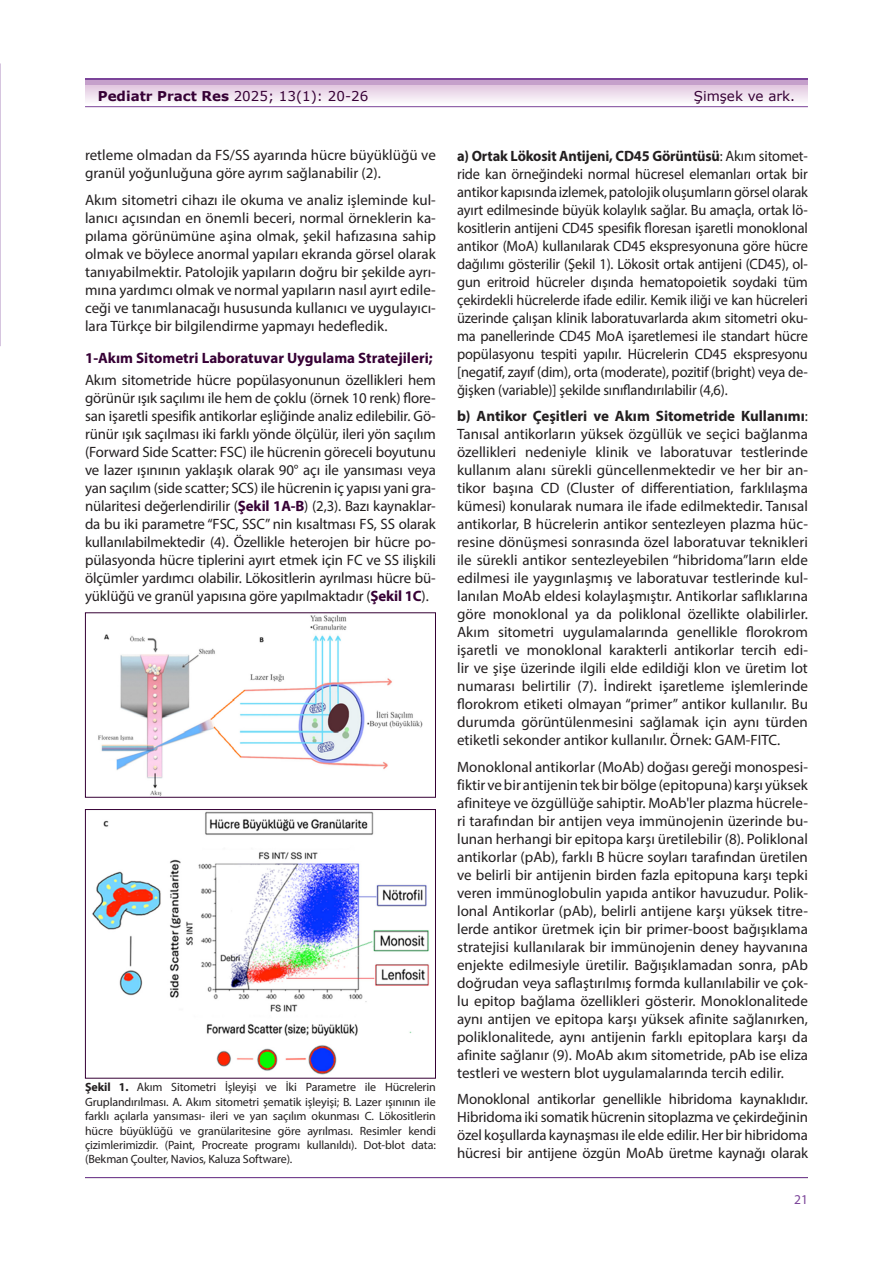
<style>
.page{position:relative;width:893px;height:1263px;background:#fff}
.page>*{position:absolute;margin:0;border:0;box-sizing:border-box;transform-origin:0 0}
.Ana_Metin{font:15px/18px "Myriad Pro";color:#231f20;text-align:justify}
.Ana_Metin-2{font:15px/18px "Myriad Pro";color:#231f20;text-align:justify;scale:.96 1}
.Ara_Başlıklar{font:700 15px "Myriad Pro";color:#360035}
.t1{font:13.5px "Verdana";color:#360035}
.t2{font:13.5px "Myriad Pro";color:#7b4499}
.Tablo{font:12px/14.4px "Myriad Pro";letter-spacing:-.01em;color:#231f20;text-align:justify}
.s1{font-weight:700}
.s2{font-weight:700;color:#360035}
</style>
<div class="page">
<hr style="left:85px;top:79px;width:723px;height:2px;background:#7b4499">
<hr style="left:85px;top:81px;width:723px;height:4px;background:#c5a0cb">
<svg style="left:85px;top:85px;width:723px;height:16px;background:#ecdceb"></svg>
<hr style="left:85px;top:106px;width:723px;height:1px;background:#7b4499">
<hr style="left:85px;top:1177px;width:723px;height:1px;background:#7b4499">
<svg style="left:0;top:96px;width:1px;height:250px"></svg>
<hr style="left:0;top:64px;width:1px;height:32px;background:#e2c7e0">
<img style="left:98px;top:615px;width:325px;height:181px">
<div style="left:85px;top:612px;width:351px;height:186px;border:1px solid #360035"></div>
<img style="left:92px;top:811px;width:337px;height:264px">
<div style="left:85px;top:809px;width:351px;height:269px;border:1px solid #360035"></div>
<p class="t1" style="left:98px;top:87px;width:272px"><span class="s1">Pediatr Pract Res</span> 2025; 13(1): 20-26</p>
<p class="t1" style="left:694px;top:87px;width:103px">Şimşek ve ark.</p>
<p class="Ana_Metin" style="left:85px;top:146px;width:352px">retleme olmadan da FS/SS ayarında hücre büyüklüğü ve granül yoğunluğuna göre ayrım sağlanabilir (2).</p>
<p class="Ana_Metin" style="left:85px;top:190px;width:352px">Akım sitometri cihazı ile okuma ve analiz işleminde kul&shy;lanıcı açısından en önemli beceri, normal örneklerin ka&shy;pılama görünümüne aşina olmak, şekil hafızasına sahip olmak ve böylece anormal yapıları ekranda görsel olarak tanıyabilmektir. Patolojik yapıların doğru bir şekilde ayrı&shy;mına yardımcı olmak ve normal yapıların nasıl ayırt edile&shy;ceği ve tanımlanacağı hususunda kullanıcı ve uygulayıcı&shy;lara Türkçe bir bilgilendirme yapmayı hedefledik.</p>
<p class="Ara_Başlıklar" style="left:85px;top:348px;width:349px">1-Akım Sitometri Laboratuvar Uygulama Stratejileri;</p>
<p class="Ana_Metin" style="left:85px;top:371px;width:352px">Akım sitometride hücre popülasyonunun özellikleri hem görünür ışık saçılımı ile hem de çoklu (örnek 10 renk) flore&shy;san işaretli spesifik antikorlar eşliğinde analiz edilebilir. Gö&shy;rünür ışık saçılması iki farklı yönde ölçülür, ileri yön saçılım (Forward Side Scatter: FSC) ile hücrenin göreceli boyutunu ve lazer ışınının yaklaşık olarak 90° açı ile yansıması veya yan saçılım (side scatter; SCS) ile hücrenin iç yapısı yani gra&shy;nülaritesi değerlendirilir (<span class="s2">Şekil 1A-B</span>) (2,3). Bazı kaynaklar&shy;da bu iki parametre “FSC, SSC” nin kısaltması FS, SS olarak kullanılabilmektedir (4). Özellikle heterojen bir hücre po&shy;pülasyonda hücre tiplerini ayırt etmek için FC ve SS ilişkili ölçümler yardımcı olabilir. Lökositlerin ayrılması hücre bü&shy;yüklüğü ve granül yapısına göre yapılmaktadır (<span class="s2">Şekil 1C</span>).</p>
<p class="Tablo" style="left:85px;top:1080px;width:352px"><span class="s1">Şekil 1.</span> Akım Sitometri İşleyişi ve İki Parametre ile Hücrelerin Gruplandırılması. A. Akım sitometri şematik işleyişi; B. Lazer ışınının ile farklı açılarla yansıması- ileri ve yan saçılım okunması C. Lökositlerin hücre büyüklüğü ve granülaritesine göre ayrılması. Resimler kendi çizimlerimizdir. (Paint, Procreate programı kullanıldı). Dot-blot data: (Bekman Çoulter, Navios, Kaluza Software).</p>
<p class="Ana_Metin-2" style="left:457px;top:147px;width:367px"><span class="s1">a) Ortak Lökosit Antijeni, CD45 Görüntüsü</span>: Akım sitomet&shy;ride kan örneğindeki normal hücresel elemanları ortak bir antikor kapısında izlemek, patolojik oluşumların görsel olarak ayırt edilmesinde büyük kolaylık sağlar. Bu amaçla, ortak lö&shy;kositlerin antijeni CD45 spesifik floresan işaretli monoklonal antikor (MoA) kullanılarak CD45 ekspresyonuna göre hücre dağılımı gösterilir (Şekil 1). Lökosit ortak antijeni (CD45), ol&shy;gun eritroid hücreler dışında hematopoietik soydaki tüm çekirdekli hücrelerde ifade edilir. Kemik iliği ve kan hücreleri üzerinde çalışan klinik laboratuvarlarda akım sitometri oku&shy;ma panellerinde CD45 MoA işaretlemesi ile standart hücre popülasyonu tespiti yapılır. Hücrelerin CD45 ekspresyonu [negatif, zayıf (dim), orta (moderate), pozitif (bright) veya de&shy;ğişken (variable)] şekilde sınıflandırılabilir (4,6).</p>
<p class="Ana_Metin" style="left:457px;top:407px;width:352px"><span class="s1">b) Antikor Çeşitleri ve Akım Sitometride Kullanımı</span>:<br>Tanısal antikorların yüksek özgüllük ve seçici bağlanma özellikleri nedeniyle klinik ve laboratuvar testlerinde kullanım alanı sürekli güncellenmektedir ve her bir an&shy;tikor başına CD (Cluster of differentiation, farklılaşma kümesi) konularak numara ile ifade edilmektedir. Tanısal antikorlar, B hücrelerin antikor sentezleyen plazma hüc&shy;resine dönüşmesi sonrasında özel laboratuvar teknikleri ile sürekli antikor sentezleyebilen “hibridoma”ların elde edilmesi ile yaygınlaşmış ve laboratuvar testlerinde kul&shy;lanılan MoAb eldesi kolaylaşmıştır. Antikorlar saflıklarına göre monoklonal ya da poliklonal özellikte olabilirler.<br>Akım sitometri uygulamalarında genellikle florokrom işaretli ve monoklonal karakterli antikorlar tercih edi&shy;lir ve şişe üzerinde ilgili elde edildiği klon ve üretim lot numarası belirtilir (7). İndirekt işaretleme işlemlerinde florokrom etiketi olmayan “primer” antikor kullanılır. Bu durumda görüntülenmesini sağlamak için aynı türden etiketli sekonder antikor kullanılır. Örnek: GAM-FITC.</p>
<p class="Ana_Metin" style="left:457px;top:758px;width:352px">Monoklonal antikorlar (MoAb) doğası gereği monospesi&shy;fiktir ve bir antijenin tek bir bölge (epitopuna) karşı yüksek afiniteye ve özgüllüğe sahiptir. MoAb'ler plazma hücrele&shy;ri tarafından bir antijen veya immünojenin üzerinde bu&shy;lunan herhangi bir epitopa karşı üretilebilir (8). Poliklonal antikorlar (pAb), farklı B hücre soyları tarafından üretilen ve belirli bir antijenin birden fazla epitopuna karşı tepki veren immünoglobulin yapıda antikor havuzudur. Polik&shy;lonal Antikorlar (pAb), belirli antijene karşı yüksek titre&shy;lerde antikor üretmek için bir primer-boost bağışıklama stratejisi kullanılarak bir immünojenin deney hayvanına enjekte edilmesiyle üretilir. Bağışıklamadan sonra, pAb doğrudan veya saflaştırılmış formda kullanılabilir ve çok&shy;lu epitop bağlama özellikleri gösterir. Monoklonalitede aynı antijen ve epitopa karşı yüksek afinite sağlanırken, poliklonalitede, aynı antijenin farklı epitoplara karşı da afinite sağlanır (9). MoAb akım sitometride, pAb ise eliza testleri ve western blot uygulamalarında tercih edilir.</p>
<p class="Ana_Metin" style="left:457px;top:1090px;width:352px">Monoklonal antikorlar genellikle hibridoma kaynaklıdır.<br>Hibridoma iki somatik hücrenin sitoplazma ve çekirdeğinin özel koşullarda kaynaşması ile elde edilir. Her bir hibridoma hücresi bir antijene özgün MoAb üretme kaynağı olarak</p>
<p class="t2" style="left:794px;top:1191px;width:15px">21</p>
</div>
